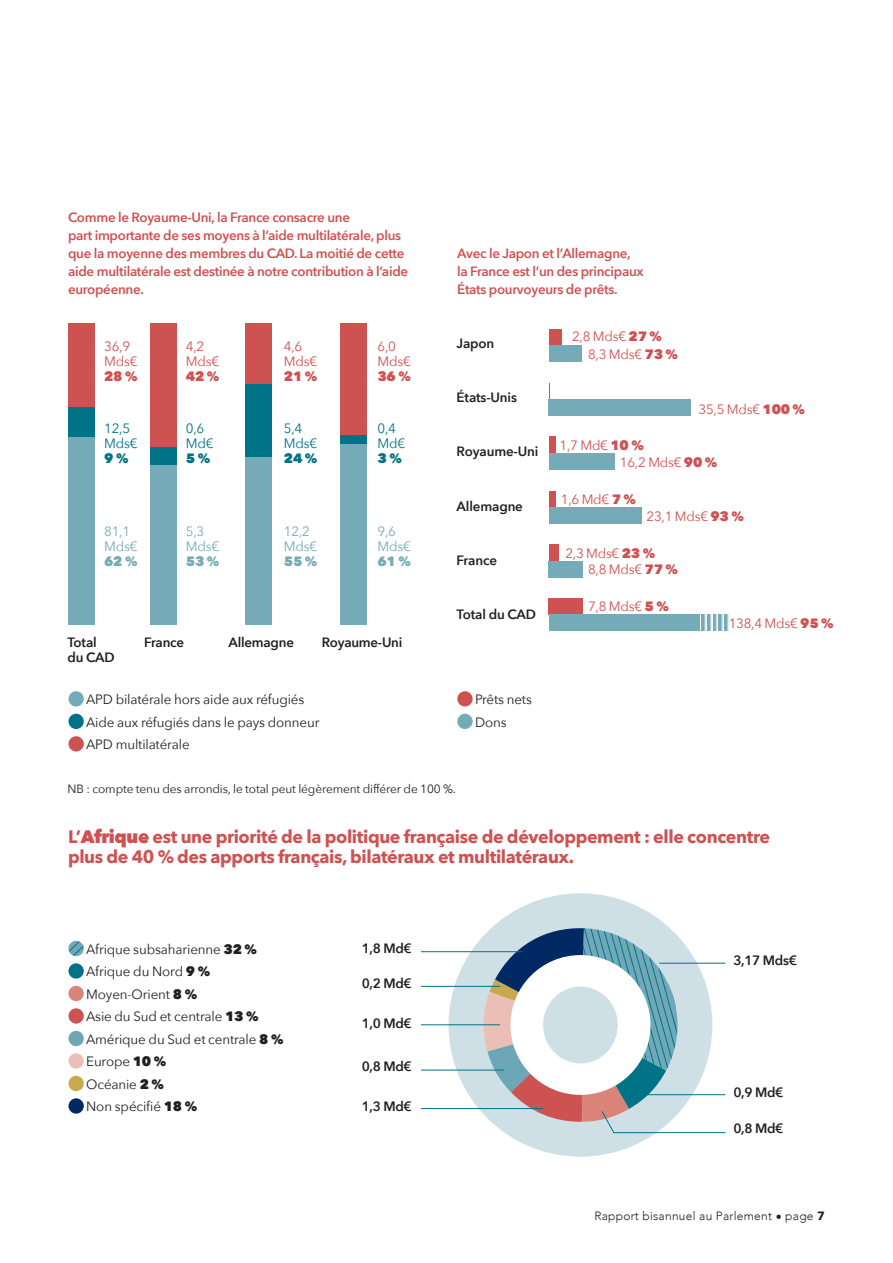
<style>
.page{position:relative;width:893px;height:1263px;background:#fff}
.page>*{position:absolute;margin:0;border:0;box-sizing:border-box;transform-origin:0 0}
.niveau_3{font:700 18px/19.5px "Avenir Next";letter-spacing:-.02em;color:#ce5252}
.niveau_3-2{font:600 13.5px/18px "Avenir Next";letter-spacing:-.02em;color:#ce5252}
.niveau_3-3{font:13.5px "Avenir Next";letter-spacing:-.01em;color:#231f20}
.t1{font:13.5px/15px "Avenir Next";letter-spacing:-.02em;color:#ce5252}
.niveau_3-4{font:600 13.5px/15px "Avenir Next";letter-spacing:-.015em;color:#231f20}
.t2{font:13.5px/15px "Avenir Next";letter-spacing:-.02em;color:#75abb9}
.t3{font:13.5px/15px "Avenir Next";letter-spacing:-.02em;color:#007386}
.t4{font:800 13.5px "Avenir Next";letter-spacing:-.02em;color:#ce5252}
.t5{font:800 13.5px "Avenir Next";letter-spacing:-.02em;color:#75abb9}
.t6{font:800 13.5px "Avenir Next";color:#007386}
.t7{font:12px "Avenir Next";letter-spacing:-.01em;color:#231f20}
.t8{font:300 12px "Avenir";letter-spacing:.02em;color:#231f20}
.s1{font-weight:800}
.s2{font-family:"Avenir Next";font-weight:700}
</style>
<div class="page">
<div style="left:449px;top:893px;width:263px;height:264px;background:#cedfe5;border-radius:50%"></div>
<div style="left:68px;top:691px;width:16px;height:15px;background:#75abb9;border-radius:50%"></div>
<div style="left:68px;top:714px;width:16px;height:15px;background:#007386;border-radius:50%"></div>
<div style="left:68px;top:736px;width:16px;height:15px;background:#ce5252;border-radius:50%"></div>
<svg style="left:68px;top:941px;width:16px;height:15px"></svg>
<div style="left:68px;top:963px;width:16px;height:16px;background:#007386;border-radius:50%"></div>
<div style="left:68px;top:986px;width:16px;height:15px;background:#da8378;border-radius:50%"></div>
<div style="left:68px;top:1008px;width:16px;height:16px;background:#ce5252;border-radius:50%"></div>
<div style="left:68px;top:1031px;width:16px;height:15px;background:#6da7b5;border-radius:50%"></div>
<div style="left:68px;top:1053px;width:16px;height:16px;background:#ecbfb6;border-radius:50%"></div>
<div style="left:68px;top:1076px;width:16px;height:15px;background:#c9a94a;border-radius:50%"></div>
<div style="left:68px;top:1098px;width:16px;height:16px;background:#002964;border-radius:50%"></div>
<div style="left:457px;top:691px;width:16px;height:15px;background:#ce5252;border-radius:50%"></div>
<div style="left:457px;top:714px;width:16px;height:15px;background:#75abb9;border-radius:50%"></div>
<div style="left:68px;top:323px;width:27px;height:301px;background:#ce5252"></div>
<div style="left:68px;top:407px;width:27px;height:217px;background:#007386"></div>
<div style="left:68px;top:437px;width:27px;height:187px;background:#75abb9"></div>
<div style="left:150px;top:323px;width:27px;height:301px;background:#ce5252"></div>
<div style="left:150px;top:447px;width:27px;height:176px;background:#007386"></div>
<div style="left:150px;top:465px;width:27px;height:159px;background:#75abb9"></div>
<div style="left:245px;top:323px;width:27px;height:301px;background:#ce5252"></div>
<div style="left:245px;top:385px;width:27px;height:238px;background:#007386"></div>
<div style="left:245px;top:457px;width:27px;height:167px;background:#75abb9"></div>
<div style="left:340px;top:323px;width:27px;height:301px;background:#ce5252"></div>
<div style="left:340px;top:436px;width:27px;height:187px;background:#007386"></div>
<div style="left:340px;top:444px;width:27px;height:180px;background:#75abb9"></div>
<div style="left:549px;top:329px;width:13px;height:17px;background:#ce5252"></div>
<div style="left:549px;top:346px;width:33px;height:16px;background:#75abb9"></div>
<svg style="left:549px;top:383px;width:1px;height:16px"></svg>
<div style="left:549px;top:399px;width:142px;height:17px;background:#75abb9"></div>
<div style="left:549px;top:437px;width:6px;height:16px;background:#ce5252"></div>
<div style="left:549px;top:453px;width:65px;height:17px;background:#75abb9"></div>
<div style="left:549px;top:491px;width:6px;height:16px;background:#ce5252"></div>
<div style="left:549px;top:507px;width:93px;height:17px;background:#75abb9"></div>
<div style="left:549px;top:544px;width:10px;height:17px;background:#ce5252"></div>
<div style="left:549px;top:561px;width:34px;height:16px;background:#75abb9"></div>
<div style="left:549px;top:598px;width:34px;height:16px;background:#ce5252"></div>
<div style="left:549px;top:614px;width:150px;height:17px;background:#75abb9"></div>
<svg style="left:701px;top:614px;width:5px;height:17px"></svg>
<svg style="left:707px;top:614px;width:5px;height:17px"></svg>
<svg style="left:713px;top:614px;width:4px;height:17px"></svg>
<svg style="left:719px;top:614px;width:4px;height:17px"></svg>
<svg style="left:724px;top:614px;width:5px;height:17px"></svg>
<hr style="left:421px;top:951px;width:101px;height:1px;background:#007386">
<hr style="left:421px;top:986px;width:79px;height:1px;background:#007386">
<hr style="left:421px;top:1024px;width:79px;height:1px;background:#007386">
<hr style="left:421px;top:1070px;width:83px;height:1px;background:#007386">
<hr style="left:421px;top:1108px;width:122px;height:1px;background:#007386">
<svg style="left:482px;top:927px;width:244px;height:206px"></svg>
<p class="niveau_3-2" style="left:68px;top:207px;width:342px">Comme le Royaume-Uni, la France consacre une<br>part importante de ses moyens à l’aide multilatérale, plus que la moyenne des membres du CAD. La moitié de cette aide multilatérale est destinée à notre contribution à l’aide européenne.</p>
<p class="t1" style="left:104px;top:339px;width:35px">36,9<br>Mds€</p>
<p class="t4" style="left:104px;top:368px;width:35px">28 %</p>
<p class="t3" style="left:104px;top:420px;width:35px">12,5<br>Mds€</p>
<p class="t6" style="left:104px;top:450px;width:26px">9 %</p>
<p class="t2" style="left:104px;top:523px;width:35px">81,1<br>Mds€</p>
<p class="t5" style="left:104px;top:553px;width:35px">62 %</p>
<p class="t1" style="left:186px;top:339px;width:35px">4,2<br>Mds€</p>
<p class="t4" style="left:186px;top:368px;width:35px">42 %</p>
<p class="t3" style="left:186px;top:420px;width:29px">0,6<br>Md€</p>
<p class="t6" style="left:186px;top:450px;width:26px">5 %</p>
<p class="t2" style="left:186px;top:523px;width:35px">5,3<br>Mds€</p>
<p class="t5" style="left:186px;top:553px;width:35px">53 %</p>
<p class="t1" style="left:284px;top:339px;width:35px">4,6<br>Mds€</p>
<p class="t4" style="left:284px;top:368px;width:35px">21 %</p>
<p class="t3" style="left:284px;top:420px;width:35px">5,4<br>Mds€</p>
<p class="t6" style="left:284px;top:450px;width:35px">24 %</p>
<p class="t2" style="left:284px;top:523px;width:35px">12,2<br>Mds€</p>
<p class="t5" style="left:284px;top:553px;width:35px">55 %</p>
<p class="t1" style="left:378px;top:339px;width:35px">6,0<br>Mds€</p>
<p class="t4" style="left:378px;top:368px;width:35px">36 %</p>
<p class="t3" style="left:378px;top:420px;width:29px">0,4<br>Md€</p>
<p class="t6" style="left:378px;top:450px;width:26px">3 %</p>
<p class="t2" style="left:378px;top:523px;width:35px">9,6<br>Mds€</p>
<p class="t5" style="left:378px;top:553px;width:35px">61 %</p>
<p class="niveau_3-4" style="left:67px;top:634px;width:49px">Total du CAD</p>
<p class="niveau_3-4" style="left:144px;top:634px;width:42px">France</p>
<p class="niveau_3-4" style="left:228px;top:634px;width:67px">Allemagne</p>
<p class="niveau_3-4" style="left:322px;top:634px;width:82px">Royaume-Uni</p>
<p class="niveau_3-3" style="left:86px;top:688px;width:220px">APD bilatérale hors aide aux réfugiés</p>
<p class="niveau_3-3" style="left:86px;top:711px;width:235px">Aide aux réfugiés dans le pays donneur</p>
<p class="niveau_3-3" style="left:86px;top:733px;width:105px">APD multilatérale</p>
<p class="niveau_3-2" style="left:457px;top:243px;width:188px">Avec le Japon et l’Allemagne, la France est l’un des principaux<br>États pourvoyeurs de prêts.</p>
<p class="niveau_3-4" style="left:457px;top:336px;width:39px">Japon</p>
<p class="niveau_3-4" style="left:457px;top:390px;width:62px">États-Unis</p>
<p class="t1" style="left:572px;top:329px;width:91px">2,8 Mds€ <span class="s1">27 %</span></p>
<p class="t1" style="left:588px;top:346px;width:91px">8,3 Mds€ <span class="s1">73 %</span></p>
<p class="t1" style="left:699px;top:401px;width:108px">35,5 Mds€ <span class="s1">100 %</span></p>
<p class="niveau_3-4" style="left:457px;top:444px;width:83px">Royaume-Uni</p>
<p class="niveau_3-4" style="left:457px;top:498px;width:68px">Allemagne</p>
<p class="niveau_3-4" style="left:457px;top:552px;width:42px">France</p>
<p class="niveau_3-4" style="left:457px;top:606px;width:81px">Total du CAD</p>
<p class="t1" style="left:560px;top:437px;width:86px">1,7 Md€ <span class="s1">10 %</span></p>
<p class="t1" style="left:620px;top:454px;width:99px">16,2 Mds€ <span class="s1">90 %</span></p>
<p class="t1" style="left:561px;top:491px;width:77px">1,6 Md€ <span class="s1">7 %</span></p>
<p class="t1" style="left:647px;top:508px;width:99px">23,1 Mds€ <span class="s1">93 %</span></p>
<p class="t1" style="left:565px;top:545px;width:91px">2,3 Mds€ <span class="s1">23 %</span></p>
<p class="t1" style="left:588px;top:562px;width:91px">8,8 Mds€ <span class="s1">77 %</span></p>
<p class="t1" style="left:588px;top:599px;width:82px">7,8 Mds€ <span class="s1">5 %</span></p>
<p class="t1" style="left:729px;top:615px;width:106px">138,4 Mds€ <span class="s1">95 %</span></p>
<p class="niveau_3-3" style="left:475px;top:688px;width:58px">Prêts nets</p>
<p class="niveau_3-3" style="left:475px;top:711px;width:33px">Dons</p>
<p class="t7" style="left:67px;top:778px;width:390px">NB : compte tenu des arrondis, le total peut légèrement différer de 100 %.</p>
<p class="niveau_3" style="left:68px;top:827px;width:703px">L’<span class="s1">Afrique</span> est une priorité de la politique française de développement : elle concentre plus de 40 % des apports français, bilatéraux et multilatéraux.</p>
<p class="niveau_3-3" style="left:86px;top:938px;width:172px">Afrique subsaharienne <span class="s1">32 %</span></p>
<p class="niveau_3-3" style="left:86px;top:960px;width:126px">Afrique du Nord <span class="s1">9 %</span></p>
<p class="niveau_3-3" style="left:86px;top:983px;width:112px">Moyen-Orient <span class="s1">8 %</span></p>
<p class="niveau_3-3" style="left:86px;top:1005px;width:174px">Asie du Sud et centrale <span class="s1">13 %</span></p>
<p class="niveau_3-3" style="left:86px;top:1028px;width:199px">Amérique du Sud et centrale <span class="s1">8 %</span></p>
<p class="niveau_3-3" style="left:86px;top:1050px;width:81px">Europe <span class="s1">10 %</span></p>
<p class="niveau_3-3" style="left:86px;top:1073px;width:79px">Océanie <span class="s1">2 %</span></p>
<p class="niveau_3-3" style="left:86px;top:1095px;width:112px">Non spécifié <span class="s1">18 %</span></p>
<p class="niveau_3-4" style="left:362px;top:940px;width:52px">1,8 Md€</p>
<p class="niveau_3-4" style="left:362px;top:975px;width:52px">0,2 Md€</p>
<p class="niveau_3-4" style="left:362px;top:1015px;width:52px">1,0 Md€</p>
<p class="niveau_3-4" style="left:362px;top:1058px;width:52px">0,8 Md€</p>
<p class="niveau_3-4" style="left:362px;top:1099px;width:52px">1,3 Md€</p>
<p class="niveau_3-4" style="left:733px;top:953px;width:65px">3,17 Mds€</p>
<p class="niveau_3-4" style="left:733px;top:1084px;width:52px">0,9 Md€</p>
<p class="niveau_3-4" style="left:733px;top:1120px;width:52px">0,8 Md€</p>
<p class="t8" style="left:594px;top:1208px;width:232px">Rapport bisannuel au Parlement • page <span class="s2">7</span></p>
</div>
